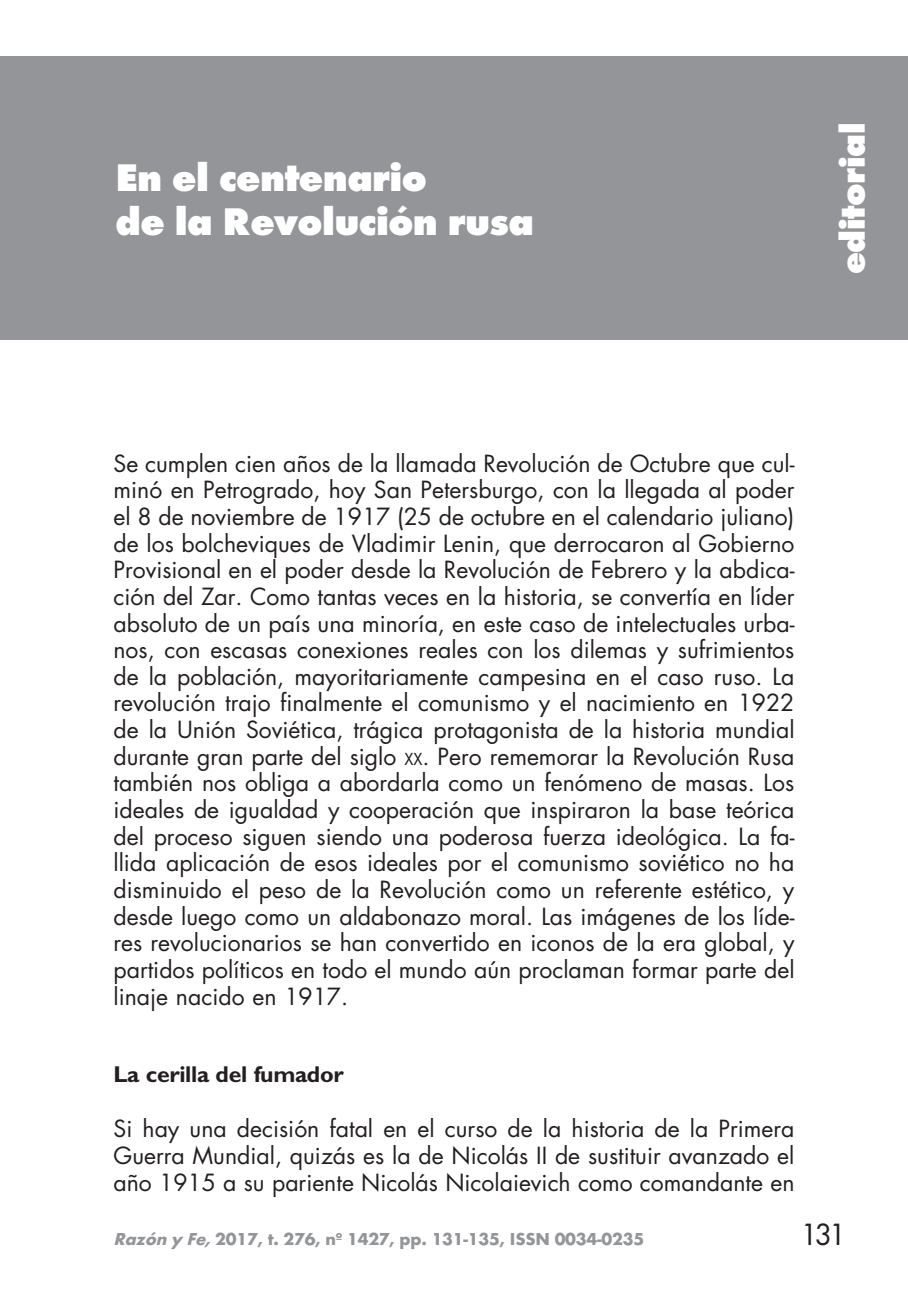
<style>
.page{position:relative;width:908px;height:1304px;background:#fff}
.page>*{position:absolute;margin:0;border:0;box-sizing:border-box;transform-origin:0 0}
.t1{font:800 40px/44px "Futura T";letter-spacing:-.015em;color:#fff}
.t2{font:800 36px "Futura T";letter-spacing:-.01em;color:#fff}
.t3{font:32px "Futura T";color:#231f20}
.t4{font:23px/26.6px "Futura";color:#231f20;text-align:justify}
.t5{font:700 23px "Gill Sans";letter-spacing:-.015em;color:#231f20}
.t6{font:700 18px "Futura T";letter-spacing:-.01em;color:#939598}
.s1{font-size:16.2px}
.s2{font-style:italic}
</style>
<div class="page">
<div style="left:0;top:57px;width:907px;height:283px;background:#939598"></div>
<h1 class="t1" style="left:115px;top:156px;width:420px">En el centenario<br>de la Revolución rusa</h1>
<h2 class="t2" style="left:830px;top:274px;width:153px;rotate:-90deg">editorial</h2>
<p class="t4" style="left:113px;top:449px;width:682px">Se cumplen cien años de la llamada Revolución de Octubre que cul&shy;minó en Petrogrado, hoy San Petersburgo, con la llegada al poder el 8 de noviembre de 1917 (25 de octubre en el calendario juliano) de los bolcheviques de Vladimir Lenin, que derrocaron al Gobierno Provisional en el poder desde la Revolución de Febrero y la abdica&shy;ción del Zar. Como tantas veces en la historia, se convertía en líder absoluto de un país una minoría, en este caso de intelectuales urba&shy;nos, con escasas conexiones reales con los dilemas y sufrimientos de la población, mayoritariamente campesina en el caso ruso. La revolución trajo finalmente el comunismo y el nacimiento en 1922 de la Unión Soviética, trágica protagonista de la historia mundial durante gran parte del siglo <span class="s1">xx</span>. Pero rememorar la Revolución Rusa también nos obliga a abordarla como un fenómeno de masas. Los ideales de igualdad y cooperación que inspiraron la base teórica del proceso siguen siendo una poderosa fuerza ideológica. La fa&shy;llida aplicación de esos ideales por el comunismo soviético no ha disminuido el peso de la Revolución como un referente estético, y desde luego como un aldabonazo moral. Las imágenes de los líde&shy;res revolucionarios se han convertido en iconos de la era global, y partidos políticos en todo el mundo aún proclaman formar parte del linaje nacido en 1917.</p>
<p class="t5" style="left:113px;top:1061px;width:231px">La cerilla del fumador</p>
<p class="t4" style="left:113px;top:1115px;width:682px">Si hay una decisión fatal en el curso de la historia de la Primera Guerra Mundial, quizás es la de Nicolás II de sustituir avanzado el año 1915 a su pariente Nicolás Nicolaievich como comandante en</p>
<p class="t6" style="left:113px;top:1228px;width:532px"><span class="s2">Razón y Fe,</span>2017, t. 276, nº 1427, pp. 131-135, ISSN 0034-0235</p>
<h3 class="t3" style="left:799px;top:1216px;width:48px">131</h3>
</div>
